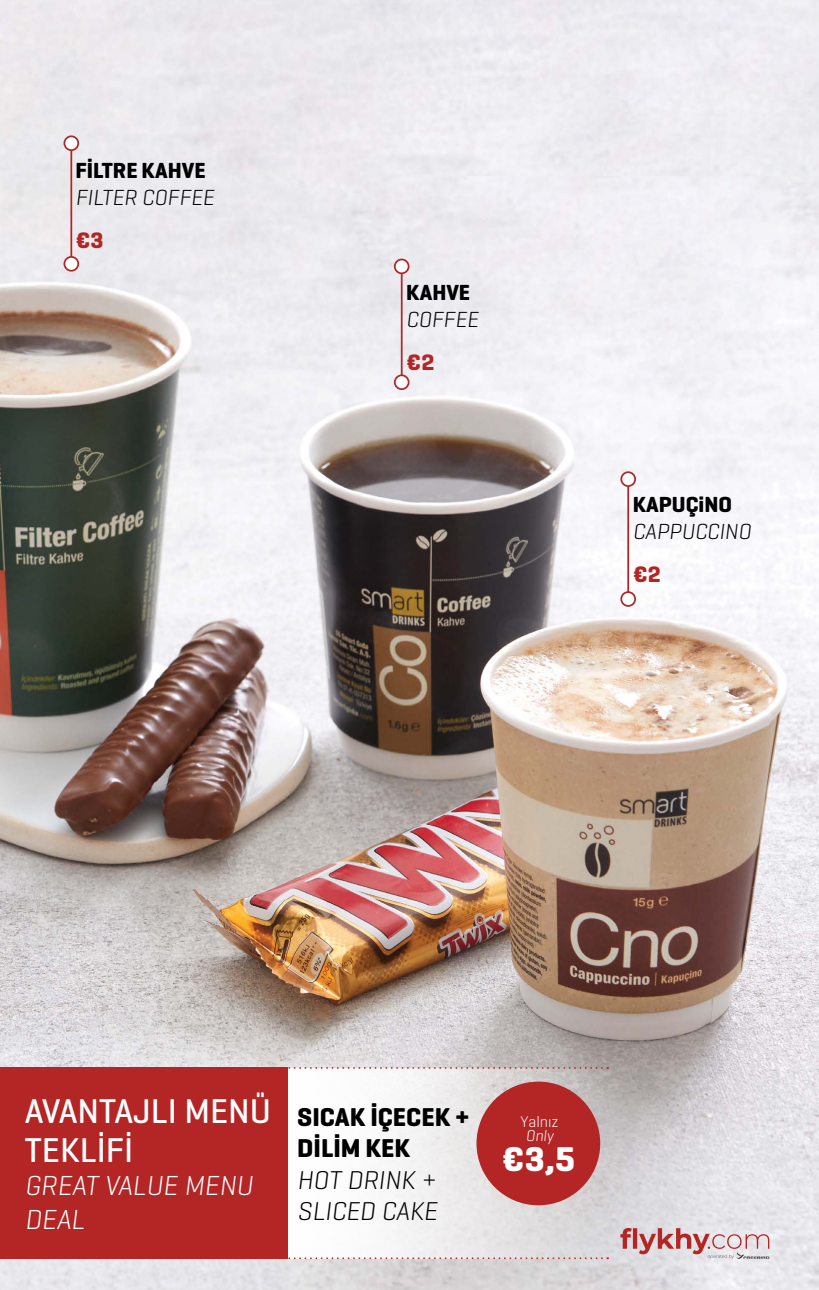
<style>
.page{position:relative;width:819px;height:1290px;background:#fff}
.page>*{position:absolute;margin:0;border:0;box-sizing:border-box;transform-origin:0 0}
.t1{font:500 35px/38.5px "Geogrotesque";color:#fff}
.t2{font:700 35px "Geogrotesque";color:#fff}
.t3{font:italic 300 28px/33.6px "Geogrotesque";color:#fff}
.t4{font:700 26.25px/31.5px "Geogrotesque";color:#000}
.t5{font:italic 300 26.25px/31.5px "Geogrotesque";color:#000}
.t6{font:700 22.75px "Geogrotesque";color:#b32625}
.t7{font:italic 300 22.22px "Geogrotesque";color:#000}
.t8{font:700 22.22px "Geogrotesque";color:#000}
.t9{font:300 15.75px "Geogrotesque";color:#fff}
.t10{font:italic 300 15.75px "Geogrotesque";color:#fff}
</style>
<div class="page">
<img style="left:0;top:0;width:819px;height:1290px">
<hr style="left:70px;top:138px;width:2px;height:127px;background:#b32625">
<div style="left:64px;top:136px;width:14px;height:14px;background:#fff;border-radius:50%"></div>
<div style="left:63px;top:135px;width:16px;height:16px;border:2px solid #b32625;border-radius:50%"></div>
<div style="left:64px;top:257px;width:14px;height:14px;background:#fff;border-radius:50%"></div>
<div style="left:63px;top:256px;width:16px;height:16px;border:2px solid #b32625;border-radius:50%"></div>
<hr style="left:401px;top:272px;width:1px;height:112px;background:#b32625">
<div style="left:395px;top:259px;width:13px;height:14px;background:#fff;border-radius:50%"></div>
<div style="left:394px;top:259px;width:15px;height:15px;border:2px solid #b32625;border-radius:50%"></div>
<div style="left:395px;top:375px;width:13px;height:14px;background:#fff;border-radius:50%"></div>
<div style="left:394px;top:374px;width:15px;height:16px;border:2px solid #b32625;border-radius:50%"></div>
<hr style="left:627px;top:473px;width:2px;height:122px;background:#b32625">
<div style="left:621px;top:472px;width:14px;height:14px;background:#fff;border-radius:50%"></div>
<div style="left:620px;top:471px;width:16px;height:16px;border:2px solid #b32625;border-radius:50%"></div>
<div style="left:621px;top:592px;width:14px;height:14px;background:#fff;border-radius:50%"></div>
<div style="left:620px;top:591px;width:16px;height:16px;border:2px solid #b32625;border-radius:50%"></div>
<svg style="left:620px;top:1228px;width:149px;height:31px;background:#d9c0c4"></svg>
<svg style="left:288px;top:1068px;width:380px;height:190px"></svg>
<svg style="left:288px;top:1067px;width:320px;height:2px"></svg>
<svg style="left:278px;top:1257px;width:330px;height:2px"></svg>
<div style="left:0;top:1067px;width:288px;height:191px;background:#b32625"></div>
<div style="left:476px;top:1081px;width:124px;height:124px;background:#b32625;border-radius:50%"></div>
<p class="t8" style="left:75px;top:157px;width:132px">FİLTRE KAHVE</p>
<p class="t7" style="left:75px;top:184px;width:140px">FILTER COFFEE</p>
<p class="t6" style="left:75px;top:226px;width:30px">€3</p>
<p class="t8" style="left:406px;top:279px;width:65px">KAHVE</p>
<p class="t7" style="left:406px;top:305px;width:74px">COFFEE</p>
<p class="t6" style="left:406px;top:348px;width:30px">€2</p>
<p class="t8" style="left:632px;top:490px;width:101px">KAPUÇiNO</p>
<p class="t7" style="left:632px;top:517px;width:120px">CAPPUCCINO</p>
<p class="t6" style="left:632px;top:560px;width:30px">€2</p>
<h1 class="t1" style="left:25px;top:1091px;width:248px">AVANTAJLI MENÜ<br>TEKLİFİ</h1>
<p class="t3" style="left:25px;top:1168px;width:229px">GREAT VALUE MENU<br>DEAL</p>
<p class="t4" style="left:297px;top:1101px;width:174px">SICAK İÇECEK +<br>DİLİM KEK</p>
<p class="t5" style="left:297px;top:1163px;width:142px">HOT DRINK +<br>SLICED CAKE</p>
<p class="t9" style="left:520px;top:1112px;width:40px">Yalnız</p>
<p class="t10" style="left:525px;top:1126px;width:29px">Only</p>
<h1 class="t2" style="left:501px;top:1137px;width:75px">€3,5</h1>
</div>
